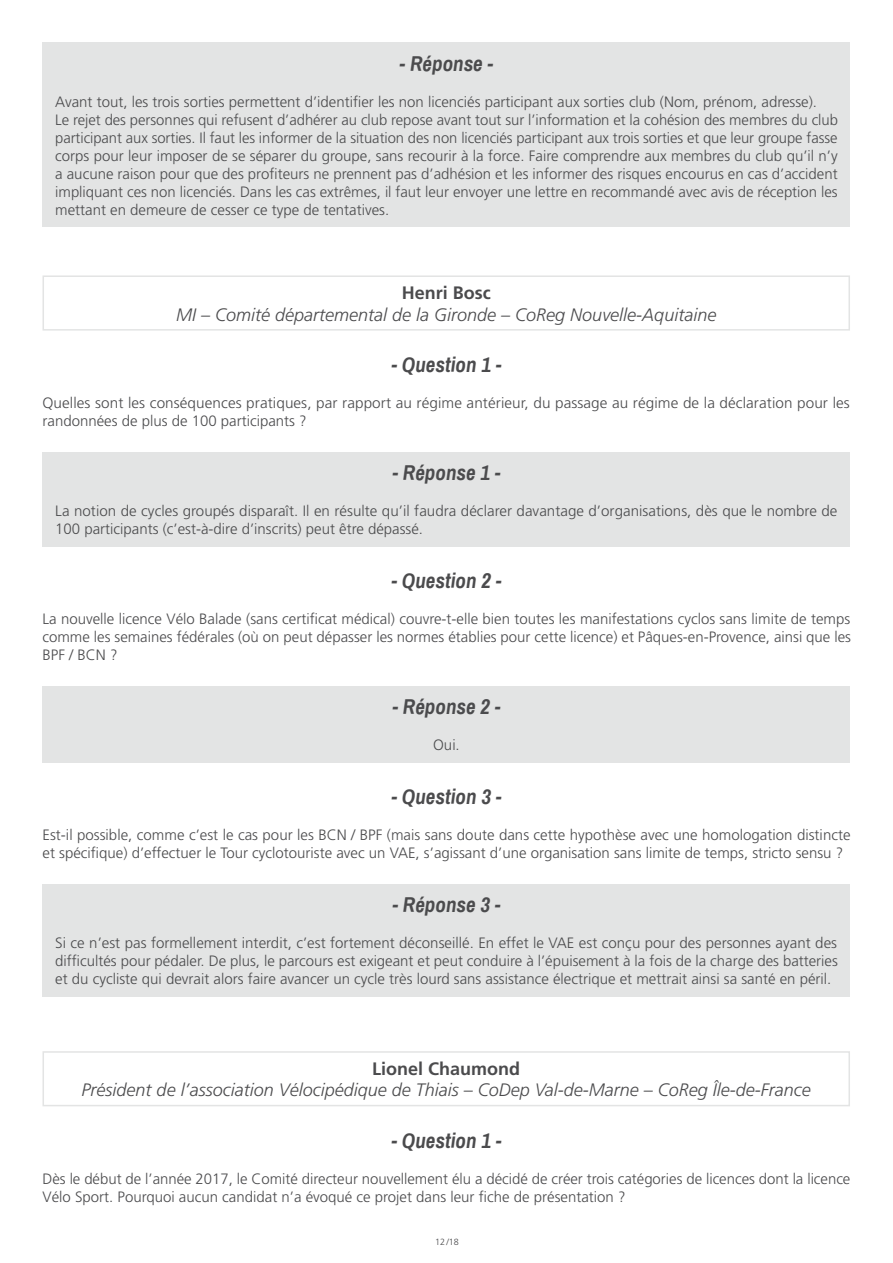
<style>
.page{position:relative;width:893px;height:1263px;background:#fff}
.page>*{position:absolute;margin:0;border:0;box-sizing:border-box;transform-origin:0 0}
.t1{font:italic 700 21px "Archivo Narrow";color:#4b4b4d}
.t2{font:italic 300 18px "Frutiger";color:#4b4b4d}
.t3{font:700 18px "Frutiger";color:#4b4b4d}
.t4{font:300 15px/18px "Frutiger";color:#4b4b4d}
.t5{font:300 9px "Frutiger";color:#4b4b4d}
</style>
<div class="page">
<div style="left:43px;top:43px;width:807px;height:184px;background:#e3e4e4"></div>
<div style="left:43px;top:452px;width:807px;height:95px;background:#e3e4e4"></div>
<div style="left:43px;top:686px;width:807px;height:77px;background:#e3e4e4"></div>
<div style="left:43px;top:884px;width:807px;height:113px;background:#e3e4e4"></div>
<div style="left:43px;top:275px;width:807px;height:56px;border:2px solid #e3e4e4"></div>
<div style="left:43px;top:1051px;width:807px;height:55px;border:2px solid #e3e4e4"></div>
<h1 class="t1" style="left:400px;top:50px;width:95px">- Réponse -</h1>
<p class="t4" style="left:55px;top:93px;width:784px">Avant tout, les trois sorties permettent d’identifier les non licenciés participant aux sorties club (Nom, prénom, adresse).<br>Le rejet des personnes qui refusent d’adhérer au club repose avant tout sur l’information et la cohésion des membres du club participant aux sorties. Il faut les informer de la situation des non licenciés participant aux trois sorties et que leur groupe fasse corps pour leur imposer de se séparer du groupe, sans recourir à la force. Faire comprendre aux membres du club qu’il n’y a aucune raison pour que des profiteurs ne prennent pas d’adhésion et les informer des risques encourus en cas d’accident impliquant ces non licenciés. Dans les cas extrêmes, il faut leur envoyer une lettre en recommandé avec avis de réception les mettant en demeure de cesser ce type de tentatives.</p>
<p class="t3" style="left:402px;top:282px;width:90px">H enri Bosc</p>
<p class="t2" style="left:176px;top:304px;width:542px">MI – Comité départemental de la Gironde – CoReg Nouvelle-Aquitaine</p>
<h1 class="t1" style="left:391px;top:352px;width:112px">- Question 1 -</h1>
<p class="t4" style="left:43px;top:394px;width:809px">Quelles sont les conséquences pratiques, par rapport au régime antérieur, du passage au régime de la déclaration pour les randonnées de plus de 100 participants ?</p>
<h1 class="t1" style="left:392px;top:460px;width:110px">- Réponse 1 -</h1>
<p class="t4" style="left:55px;top:502px;width:784px">La notion de cycles groupés disparaît. Il en résulte qu’il faudra déclarer davantage d’organisations, dès que le nombre de<br>100 participants (c’est-à-dire d’inscrits) peut être dépassé.</p>
<h1 class="t1" style="left:391px;top:568px;width:112px">- Question 2 -</h1>
<p class="t4" style="left:43px;top:610px;width:810px;text-align:justify">La nouvelle licence Vélo Balade (sans certificat médical) couvre-t-elle bien toutes les manifestations cyclos sans limite de temps comme les semaines fédérales (où on peut dépasser les normes établies pour cette licence) et Pâques-en-Provence, ainsi que les BPF / BCN ?</p>
<h1 class="t1" style="left:392px;top:694px;width:110px">- Réponse 2 -</h1>
<p class="t4" style="left:433px;top:736px;width:28px">Oui.</p>
<h1 class="t1" style="left:391px;top:784px;width:112px">- Question 3 -</h1>
<p class="t4" style="left:43px;top:826px;width:810px">Est-il possible, comme c’est le cas pour les BCN / BPF (mais sans doute dans cette hypothèse avec une homologation distincte et spécifique) d’effectuer le Tour cyclotouriste avec un VAE, s’agissant d’une organisation sans limite de temps, stricto sensu ?</p>
<h1 class="t1" style="left:392px;top:892px;width:110px">- Réponse 3 -</h1>
<p class="t4" style="left:55px;top:934px;width:784px;text-align:justify">Si ce n’est pas formellement interdit, c’est fortement déconseillé. En effet le VAE est conçu pour des personnes ayant des difficultés pour pédaler. De plus, le parcours est exigeant et peut conduire à l’épuisement à la fois de la charge des batteries et du cycliste qui devrait alors faire avancer un cycle très lourd sans assistance électrique et mettrait ainsi sa santé en péril.</p>
<p class="t3" style="left:372px;top:1058px;width:150px">Lionel Chaumond</p>
<p class="t2" style="left:82px;top:1080px;width:731px">Président de l’association Vélocipédique de Thiais – CoDep Val-de-Marne – CoReg Île-de-France</p>
<h1 class="t1" style="left:391px;top:1127px;width:112px">- Question 1 -</h1>
<p class="t4" style="left:43px;top:1170px;width:809px">Dès le début de l’année 2017, le Comité directeur nouvellement élu a décidé de créer trois catégories de licences dont la licence<br>Vélo Sport. Pourquoi aucun candidat n’a évoqué ce projet dans leur fiche de présentation ?</p>
<p class="t5" style="left:435px;top:1237px;width:25px">12/18</p>
</div>
